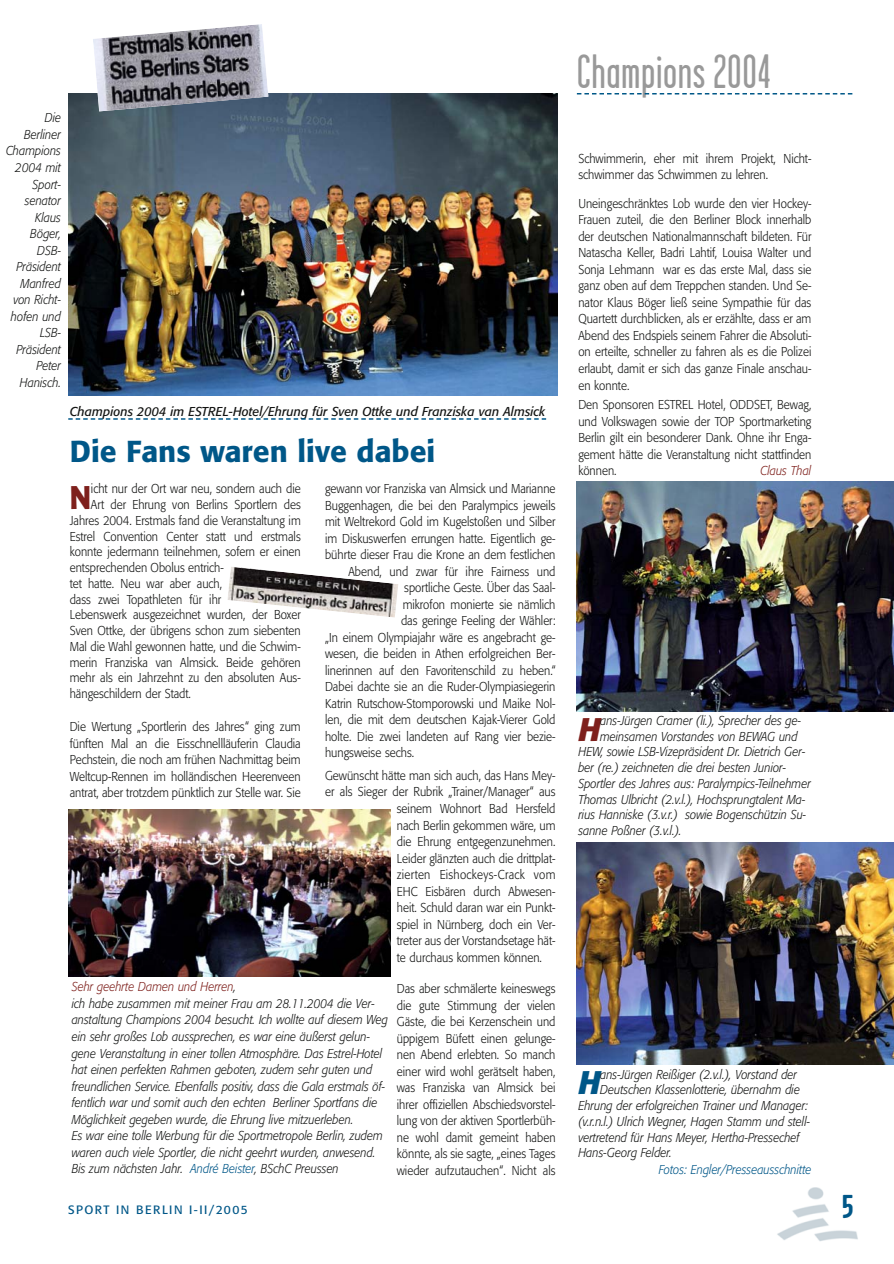
<style>
.page{position:relative;width:894px;height:1264px;background:#fff}
.page>*{position:absolute;margin:0;border:0;box-sizing:border-box;transform-origin:0 0}
.t1{font:48px "Garage Gothic";letter-spacing:.015em;color:#999}
.t2{font:700 33px "Garage Gothic";color:#005788}
.t3{font:700 32.4px "Formata";color:#7e201c;scale:.9 1}
.t4{font:italic 700 32.4px "Formata";color:#7e201c;scale:.9 1}
.t5{font:italic 700 32.4px "Formata";color:#005788;scale:.9 1}
.t6{font:500 30px "Formata";color:#005788}
.t7{font:300 12.75px/16.5px "Formata";color:#131413;text-align:justify;scale:.9 1}
.t8{font:italic 300 12.75px/16.5px "Formata";color:#131413;text-align:right;scale:.9 1}
.t9{font:italic 12.75px "Formata";color:#131413}
.t10{font:italic 300 12.75px "Formata";color:#005788;scale:.9 1}
.t11{font:300 12.75px "Formata";letter-spacing:.025em;color:#131413;scale:.9 1}
.t12{font:italic 300 12.75px "Formata";color:#7e201c;scale:.9 1}
.t13{font:12px "Formata";letter-spacing:.115em;color:#005788}
.s1{color:#7e201c}
.s2{color:#005788}
</style>
<div class="page">
<img style="left:777px;top:1187px;width:81px;height:54px">
<svg style="left:576px;top:93px;width:276px;height:1px"></svg>
<img style="left:227px;top:567px;width:171px;height:50px">
<img style="left:68px;top:94px;width:489px;height:301px">
<img style="left:68px;top:809px;width:323px;height:167px">
<img style="left:576px;top:481px;width:317px;height:230px">
<img style="left:576px;top:842px;width:317px;height:222px">
<img style="left:93px;top:24px;width:175px;height:87px">
<svg style="left:68px;top:418px;width:478px;height:1px"></svg>
<p class="t8" style="left:6px;top:111px;width:63px">Die<br>Berliner<br>Champions<br>2004 mit<br>Sport&shy;senator<br>Klaus<br>Böger,<br>DSB-<br>Präsident<br>Manfred von Richt&shy;hofen und<br>LSB-<br>Präsident<br>Peter<br>Hanisch.</p>
<p class="t9" style="left:70px;top:406px;width:477px">Champions 2004 im ESTREL-Hotel/Ehrung für Sven Ottke und Franziska van Almsick</p>
<h3 class="t6" style="left:70px;top:438px;width:367px">Die Fans waren live dabei</h3>
<h3 class="t3" style="left:70px;top:483px;width:25px">N</h3>
<p class="t7" style="left:91px;top:481px;width:234px">icht nur der Ort war neu, sondern auch die</p>
<p class="t7" style="left:325px;top:481px;width:257px">gewann vor Franziska van Almsick und Marianne</p>
<p class="t7" style="left:325px;top:498px;width:257px">Buggenhagen, die bei den Paralympics jeweils</p>
<p class="t7" style="left:325px;top:514px;width:257px">mit Weltrekord Gold im Kugelstoßen und Silber</p>
<p class="t7" style="left:325px;top:531px;width:257px">im Diskuswerfen errungen hatte. Eigentlich ge-</p>
<p class="t7" style="left:325px;top:547px;width:257px">bührte dieser Frau die Krone an dem festlichen</p>
<p class="t7" style="left:348px;top:564px;width:231px">Abend, und zwar für ihre Fairness und</p>
<p class="t7" style="left:404px;top:580px;width:169px">sportliche Geste. Über das Saal-</p>
<p class="t7" style="left:402px;top:597px;width:171px">mikrofon monierte sie nämlich</p>
<p class="t7" style="left:401px;top:613px;width:173px">das geringe Feeling der Wähler:</p>
<p class="t7" style="left:325px;top:630px;width:257px">„In einem Olympiajahr wäre es angebracht ge-</p>
<p class="t7" style="left:325px;top:646px;width:257px">wesen, die beiden in Athen erfolgreichen Ber-</p>
<p class="t7" style="left:325px;top:663px;width:257px">linerinnen auf den Favoritenschild zu heben.“</p>
<p class="t7" style="left:325px;top:679px;width:257px">Dabei dachte sie an die Ruder-Olympiasiegerin</p>
<p class="t7" style="left:325px;top:696px;width:257px">Katrin Rutschow-Stomporowski und Maike Nol-</p>
<p class="t7" style="left:325px;top:712px;width:257px">len, die mit dem deutschen Kajak-Vierer Gold</p>
<p class="t7" style="left:325px;top:729px;width:257px">holte. Die zwei landeten auf Rang vier bezie-</p>
<p class="t7" style="left:325px;top:745px;width:100px">hungsweise sechs.</p>
<p class="t7" style="left:325px;top:768px;width:257px">Gewünscht hätte man sich auch, das Hans Mey-</p>
<p class="t7" style="left:325px;top:784px;width:257px">er als Sieger der Rubrik „Trainer/Manager“ aus</p>
<p class="t7" style="left:397px;top:801px;width:178px">seinem Wohnort Bad Hersfeld</p>
<p class="t7" style="left:397px;top:817px;width:178px">nach Berlin gekommen wäre, um</p>
<p class="t7" style="left:397px;top:834px;width:178px">die Ehrung entgegenzunehmen.</p>
<p class="t7" style="left:397px;top:850px;width:178px">Leider glänzten auch die drittplat-</p>
<p class="t11" style="left:397px;top:868px;width:178px">zierten Eishockeys-Crack vom</p>
<p class="t7" style="left:397px;top:883px;width:178px">EHC Eisbären durch Abwesen-</p>
<p class="t7" style="left:397px;top:900px;width:178px">heit. Schuld daran war ein Punkt-</p>
<p class="t7" style="left:397px;top:916px;width:178px">spiel in Nürnberg, doch ein Ver-</p>
<p class="t7" style="left:397px;top:933px;width:178px">treter aus der Vorstandsetage hät-</p>
<p class="t7" style="left:397px;top:949px;width:163px">te durchaus kommen können.</p>
<p class="t7" style="left:397px;top:981px;width:178px">Das aber schmälerte keineswegs die gute Stimmung der vielen Gäste, die bei Kerzenschein und üppigem Büfett einen gelunge&shy;nen Abend erlebten. So manch einer wird wohl gerätselt haben, was Franziska van Almsick bei ihrer offiziellen Abschiedsvorstel&shy;lung von der aktiven Sportlerbüh&shy;ne wohl damit gemeint haben könnte, als sie sagte, „eines Tages wieder aufzutauchen“. Nicht als</p>
<p class="t7" style="left:91px;top:497px;width:234px">Art der Ehrung von Berlins Sportlern des</p>
<p class="t7" style="left:70px;top:513px;width:258px">Jahres 2004. Erstmals fand die Veranstaltung im</p>
<p class="t7" style="left:70px;top:528px;width:258px">Estrel Convention Center statt und erstmals</p>
<p class="t7" style="left:70px;top:544px;width:258px">konnte jedermann teilnehmen, sofern er einen</p>
<p class="t7" style="left:70px;top:560px;width:173px">entsprechenden Obolus entrich-</p>
<p class="t7" style="left:70px;top:576px;width:171px">tet hatte. Neu war aber auch,</p>
<p class="t7" style="left:70px;top:591px;width:170px">dass zwei Topathleten für ihr</p>
<p class="t7" style="left:70px;top:607px;width:258px">Lebenswerk ausgezeichnet wurden, der Boxer</p>
<p class="t7" style="left:70px;top:623px;width:258px">Sven Ottke, der übrigens schon zum siebenten</p>
<p class="t7" style="left:70px;top:639px;width:258px">Mal die Wahl gewonnen hatte, und die Schwim-</p>
<p class="t7" style="left:70px;top:654px;width:258px">merin Franziska van Almsick. Beide gehören</p>
<p class="t7" style="left:70px;top:670px;width:258px">mehr als ein Jahrzehnt zu den absoluten Aus-</p>
<p class="t7" style="left:70px;top:686px;width:136px">hängeschildern der Stadt.</p>
<p class="t7" style="left:70px;top:719px;width:258px">Die Wertung „Sportlerin des Jahres“ ging zum fünften Mal an die Eisschnellläuferin Claudia Pechstein, die noch am frühen Nachmittag beim Weltcup-Rennen im holländischen Heerenveen antrat, aber trotzdem pünktlich zur Stelle war. Sie</p>
<p class="t8" style="left:72px;top:979px;width:353px;text-align:left"><span class="s1">Sehr geehrte Damen und Herren</span>,<br>ich habe zusammen mit meiner Frau am 28.11.2004 die Ver&shy;anstaltung Champions 2004 besucht. Ich wollte auf diesem Weg ein sehr großes Lob aussprechen, es war eine äußerst gelun&shy;gene Veranstaltung in einer tollen Atmosphäre. Das Estrel-Hotel hat einen perfekten Rahmen geboten, zudem sehr guten und freundlichen Service. Ebenfalls positiv, dass die Gala erstmals öf&shy;fentlich war und somit auch den echten Berliner Sportfans die Möglichkeit gegeben wurde, die Ehrung live mitzuerleben.<br>Es war eine tolle Werbung für die Sportmetropole Berlin, zudem waren auch viele Sportler, die nicht geehrt wurden, anwesend.<br>Bis zum nächsten Jahr. <span class="s2">André Beister</span>, BSchC Preussen</p>
<h1 class="t1" style="left:576px;top:53px;width:195px">Champions 2004</h1>
<p class="t7" style="left:578px;top:151px;width:260px">Schwimmerin, eher mit ihrem Projekt, Nicht&shy;schwimmer das Schwimmen zu lehren.</p>
<p class="t7" style="left:578px;top:196px;width:260px">Uneingeschränktes Lob wurde den vier Hockey-Frauen zuteil, die den Berliner Block innerhalb der deutschen Nationalmannschaft bildeten. Für Natascha Keller, Badri Lahtif, Louisa Walter und Sonja Lehmann war es das erste Mal, dass sie ganz oben auf dem Treppchen standen. Und Se&shy;nator Klaus Böger ließ seine Sympathie für das Quartett durchblicken, als er erzählte, dass er am Abend des Endspiels seinem Fahrer die Absoluti&shy;on erteilte, schneller zu fahren als es die Polizei erlaubt, damit er sich das ganze Finale anschau&shy;en konnte.</p>
<p class="t7" style="left:578px;top:397px;width:260px">Den Sponsoren ESTREL Hotel, ODDSET, Bewag, und Volkswagen sowie der TOP Sportmarketing Berlin gilt ein besonderer Dank. Ohne ihr Enga&shy;gement hätte die Veranstaltung nicht stattfinden können.</p>
<p class="t12" style="left:760px;top:465px;width:58px">Claus Thal</p>
<h3 class="t4" style="left:578px;top:714px;width:26px">H</h3>
<p class="t8" style="left:600px;top:713px;width:225px">ans-Jürgen Cramer (li.), Sprecher des ge-</p>
<p class="t8" style="left:600px;top:728px;width:221px">meinsamen Vorstandes von BEWAG und</p>
<p class="t8" style="left:578px;top:744px;width:254px">HEW, sowie LSB-Vizepräsident Dr. Dietrich Ger-</p>
<p class="t8" style="left:578px;top:760px;width:232px">ber (re.) zeichneten die drei besten Junior-</p>
<p class="t8" style="left:578px;top:775px;width:260px">Sportler des Jahres aus: Paralympics-Teilnehmer</p>
<p class="t8" style="left:578px;top:791px;width:254px">Thomas Ulbricht (2.v.l.), Hochsprungtalent Ma-</p>
<p class="t8" style="left:578px;top:807px;width:255px">rius Hanniske (3.v.r.) sowie Bogenschützin Su-</p>
<p class="t8" style="left:578px;top:823px;width:116px">sanne Poßner (3.v.l.).</p>
<h3 class="t5" style="left:578px;top:1068px;width:26px">H</h3>
<p class="t8" style="left:600px;top:1066px;width:220px">ans-Jürgen Reißiger (2.v.l.), Vorstand der</p>
<p class="t8" style="left:600px;top:1082px;width:223px">Deutschen Klassenlotterie, übernahm die</p>
<p class="t8" style="left:578px;top:1098px;width:257px">Ehrung der erfolgreichen Trainer und Manager:</p>
<p class="t8" style="left:578px;top:1113px;width:259px">(v.r.n.l.) Ulrich Wegner, Hagen Stamm und stell-</p>
<p class="t8" style="left:578px;top:1129px;width:247px">vertretend für Hans Meyer, Hertha-Pressechef</p>
<p class="t8" style="left:578px;top:1145px;width:106px">Hans-Georg Felder.</p>
<p class="t10" style="left:658px;top:1163px;width:171px">Fotos: Engler/Presseausschnitte</p>
<p class="t13" style="left:68px;top:1203px;width:181px">SPORT IN BERLIN I-II/2005</p>
<h2 class="t2" style="left:841px;top:1193px;width:13px">5</h2>
</div>
